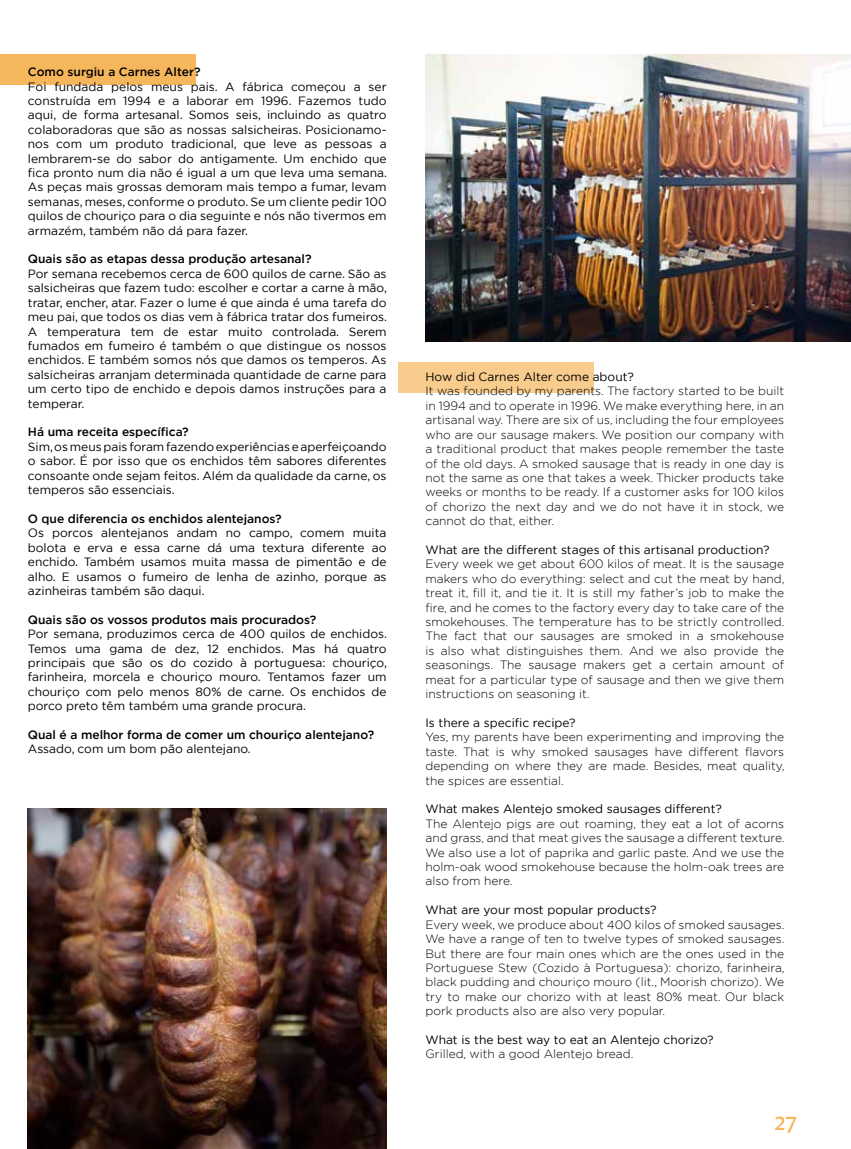
<style>
.page{position:relative;width:851px;height:1149px;background:#fff}
.page>*{position:absolute;margin:0;border:0;box-sizing:border-box;transform-origin:0 0}
.t1{font:500 21px "Apex New";color:#f6b65b}
.t2{font:12px/14.4px "Gotham";color:#000;text-align:justify}
.t3{font:300 12px/14.4px "Gotham";color:#000;text-align:justify}
.t4{font:500 12px "Gotham";color:#000}
</style>
<div class="page">
<div style="left:398px;top:362px;width:195px;height:30px;background:#f8cc8c"></div>
<div style="left:0;top:54px;width:196px;height:30px;background:#f6b65b"></div>
<img style="left:28px;top:808px;width:358px;height:340px">
<img style="left:425px;top:54px;width:425px;height:287px">
<p class="t4" style="left:28px;top:66px;width:174px">Como surgiu a Carnes Alter?</p>
<p class="t2" style="left:28px;top:80px;width:360px">Foi fundada pelos meus pais. A fábrica começou a ser construída em 1994 e a laborar em 1996. Fazemos tudo aqui, de forma artesanal. Somos seis, incluindo as quatro colaboradoras que são as nossas salsicheiras. Posicionamo&shy;nos com um produto tradicional, que leve as pessoas a lembrarem-se do sabor do antigamente. Um enchido que fica pronto num dia não é igual a um que leva uma semana.<br>As peças mais grossas demoram mais tempo a fumar, levam semanas, meses, conforme o produto. Se um cliente pedir 100 quilos de chouriço para o dia seguinte e nós não tivermos em armazém, também não dá para fazer.</p>
<p class="t4" style="left:28px;top:254px;width:285px">Quais são as etapas dessa produção artesanal?</p>
<p class="t2" style="left:28px;top:267px;width:360px">Por semana recebemos cerca de 600 quilos de carne. São as salsicheiras que fazem tudo: escolher e cortar a carne à mão, tratar, encher, atar. Fazer o lume é que ainda é uma tarefa do meu pai, que todos os dias vem à fábrica tratar dos fumeiros.<br>A temperatura tem de estar muito controlada. Serem fumados em fumeiro é também o que distingue os nossos enchidos. E também somos nós que damos os temperos. As salsicheiras arranjam determinada quantidade de carne para um certo tipo de enchido e depois damos instruções para a temperar.</p>
<p class="t4" style="left:28px;top:426px;width:162px">Há uma receita específica?</p>
<p class="t2" style="left:28px;top:440px;width:360px">Sim, os meus pais foram fazendo experiências e aperfeiçoando o sabor. É por isso que os enchidos têm sabores diferentes consoante onde sejam feitos. Além da qualidade da carne, os temperos são essenciais.</p>
<p class="t4" style="left:28px;top:513px;width:255px">O que diferencia os enchidos alentejanos?</p>
<p class="t2" style="left:28px;top:526px;width:360px">Os porcos alentejanos andam no campo, comem muita bolota e erva e essa carne dá uma textura diferente ao enchido. Também usamos muita massa de pimentão e de alho. E usamos o fumeiro de lenha de azinho, porque as azinheiras também são daqui.</p>
<p class="t4" style="left:28px;top:614px;width:290px">Quais são os vossos produtos mais procurados?</p>
<p class="t2" style="left:28px;top:627px;width:360px">Por semana, produzimos cerca de 400 quilos de enchidos.<br>Temos uma gama de dez, 12 enchidos. Mas há quatro principais que são os do cozido à portuguesa: chouriço, farinheira, morcela e chouriço mouro. Tentamos fazer um chouriço com pelo menos 80% de carne. Os enchidos de porco preto têm também uma grande procura.</p>
<p class="t4" style="left:28px;top:729px;width:348px">Qual é a melhor forma de comer um chouriço alentejano?</p>
<p class="t2" style="left:28px;top:742px;width:224px">Assado, com um bom pão alentejano.</p>
<p class="t2" style="left:425px;top:370px;width:210px">How did Carnes Alter come about?</p>
<p class="t3" style="left:425px;top:384px;width:360px">It was founded by my parents. The factory started to be built in 1994 and to operate in 1996. We make everything here, in an artisanal way. There are six of us, including the four employees who are our sausage makers. We position our company with a traditional product that makes people remember the taste of the old days. A smoked sausage that is ready in one day is not the same as one that takes a week. Thicker products take weeks or months to be ready. If a customer asks for 100 kilos of chorizo the next day and we do not have it in stock, we cannot do that, either.</p>
<p class="t2" style="left:425px;top:543px;width:345px">What are the different stages of this artisanal production?</p>
<p class="t3" style="left:425px;top:557px;width:360px">Every week we get about 600 kilos of meat. It is the sausage makers who do everything: select and cut the meat by hand, treat it, fill it, and tie it. It is still my father’s job to make the fire, and he comes to the factory every day to take care of the smokehouses. The temperature has to be strictly controlled.<br>The fact that our sausages are smoked in a smokehouse is also what distinguishes them. And we also provide the seasonings. The sausage makers get a certain amount of meat for a particular type of sausage and then we give them instructions on seasoning it.</p>
<p class="t2" style="left:425px;top:716px;width:152px">Is there a specific recipe?</p>
<p class="t3" style="left:425px;top:730px;width:360px">Yes, my parents have been experimenting and improving the taste. That is why smoked sausages have different flavors depending on where they are made. Besides, meat quality, the spices are essential.</p>
<p class="t2" style="left:425px;top:802px;width:298px">What makes Alentejo smoked sausages different?</p>
<p class="t3" style="left:425px;top:816px;width:360px">The Alentejo pigs are out roaming, they eat a lot of acorns and grass, and that meat gives the sausage a different texture.<br>We also use a lot of paprika and garlic paste. And we use the holm-oak wood smokehouse because the holm-oak trees are also from here.</p>
<p class="t2" style="left:425px;top:903px;width:232px">What are your most popular products?</p>
<p class="t3" style="left:425px;top:917px;width:360px">Every week, we produce about 400 kilos of smoked sausages.<br>We have a range of ten to twelve types of smoked sausages.<br>But there are four main ones which are the ones used in the Portuguese Stew (Cozido à Portuguesa): chorizo, farinheira, black pudding and chouriço mouro (lit., Moorish chorizo). We try to make our chorizo with at least 80% meat. Our black pork products also are also very popular.</p>
<p class="t2" style="left:425px;top:1032px;width:289px">What is the best way to eat an Alentejo chorizo?</p>
<p class="t3" style="left:425px;top:1047px;width:209px">Grilled, with a good Alentejo bread.</p>
<h1 class="t1" style="left:774px;top:1108px;width:24px">27</h1>
</div>
